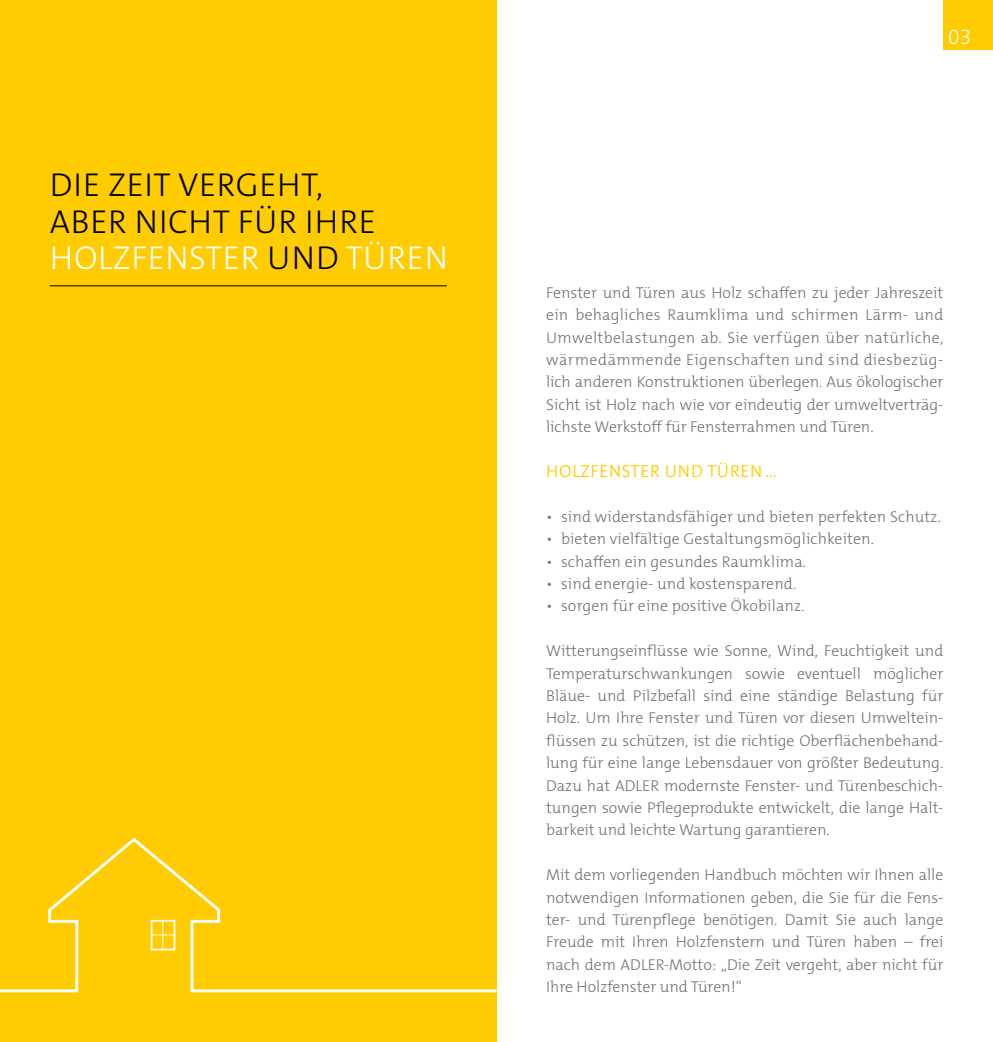
<style>
.page{position:relative;width:993px;height:1042px;background:#fff}
.page>*{position:absolute;margin:0;border:0;box-sizing:border-box;transform-origin:0 0}
.t1{font:300 33.25px/36.4px "The Mix C4 s";letter-spacing:.02em;color:#000}
.t2{font:300 21px "The Mix C4 s";color:#fff}
.t3{font:300 17.5px "The Mix C4 s";letter-spacing:.04em;color:#fecc00}
.t4{font:300 15.75px/22.4px "The Mix C4 s";letter-spacing:.005em;color:#707172;text-align:justify}
.s1{color:#fff}
</style>
<div class="page">
<div style="left:0;top:0;width:496px;height:1042px;background:#fecc00"></div>
<hr style="left:50px;top:285px;width:396px;height:1px;background:#000">
<div style="left:943px;top:0;width:49px;height:50px;background:#fecc00"></div>
<svg style="left:0;top:836px;width:497px;height:158px"></svg>
<div style="left:151px;top:920px;width:24px;height:30px;border:2px solid #fff"></div>
<svg style="left:151px;top:920px;width:23px;height:29px"></svg>
<h1 class="t1" style="left:50px;top:167px;width:399px">DIE ZEIT VERGEHT,<br>ABER NICHT FÜR IHRE<br><span class="s1">HOLZFENSTER</span> UND <span class="s1">TÜREN</span></h1>
<h2 class="t2" style="left:947px;top:24px;width:25px">03</h2>
<p class="t4" style="left:546px;top:281px;width:398px">Fenster und Türen aus Holz schaffen zu jeder Jahreszeit ein behagliches Raumklima und schirmen Lärm- und Umweltbelastungen ab. Sie verfügen über natürliche, wärmedämmende Eigenschaften und sind diesbezüg&shy;lich anderen Konstruktionen überlegen. Aus ökologischer Sicht ist Holz nach wie vor eindeutig der umweltverträg&shy;lichste Werkstoff für Fensterrahmen und Türen.</p>
<p class="t3" style="left:546px;top:460px;width:232px">HOLZFENSTER UND TÜREN …</p>
<p class="t4" style="left:546px;top:505px;width:396px">• sind widerstandsfähiger und bieten perfekten Schutz.</p>
<p class="t4" style="left:546px;top:528px;width:329px">• bieten vielfältige Gestaltungsmöglichkeiten.</p>
<p class="t4" style="left:546px;top:550px;width:261px">• schaffen ein gesundes Raumklima.</p>
<p class="t4" style="left:546px;top:573px;width:252px">• sind energie- und kostensparend.</p>
<p class="t4" style="left:546px;top:595px;width:260px">• sorgen für eine positive Ökobilanz.</p>
<p class="t4" style="left:546px;top:640px;width:398px">Witterungseinflüsse wie Sonne, Wind, Feuchtigkeit und Temperaturschwankungen sowie eventuell möglicher Bläue- und Pilzbefall sind eine ständige Belastung für Holz. Um Ihre Fenster und Türen vor diesen Umweltein&shy;flüssen zu schützen, ist die richtige Oberflächenbehand&shy;lung für eine lange Lebensdauer von größter Bedeutung.<br>Dazu hat ADLER modernste Fenster- und Türenbeschich&shy;tungen sowie Pflegeprodukte entwickelt, die lange Halt&shy;barkeit und leichte Wartung garantieren.</p>
<p class="t4" style="left:546px;top:864px;width:398px">Mit dem vorliegenden Handbuch möchten wir Ihnen alle notwendigen Informationen geben, die Sie für die Fens&shy;ter- und Türenpflege benötigen. Damit Sie auch lange Freude mit Ihren Holzfenstern und Türen haben – frei nach dem ADLER-Motto: „Die Zeit vergeht, aber nicht für Ihre Holzfenster und Türen!“</p>
</div>
